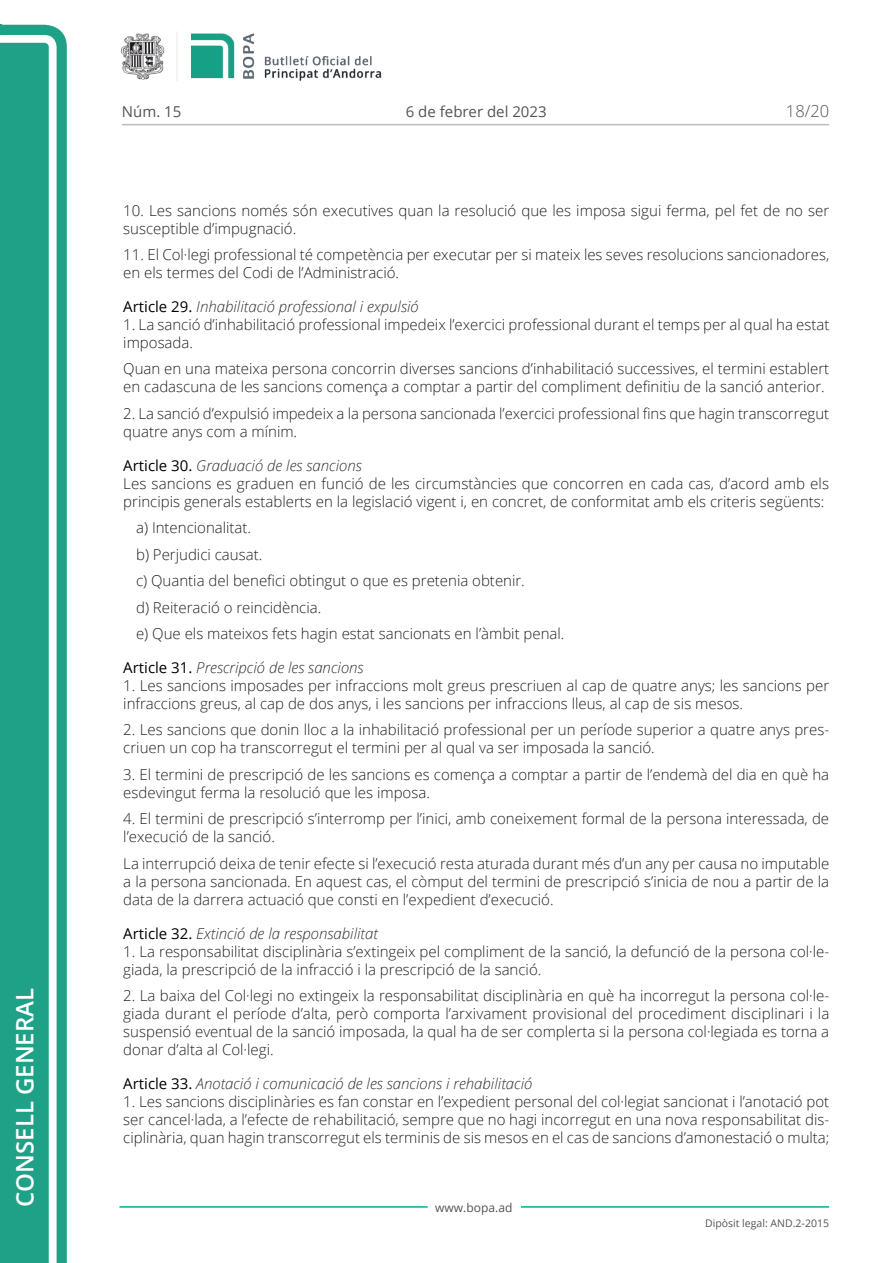
<style>
.page{position:relative;width:893px;height:1263px;background:#fff}
.page>*{position:absolute;margin:0;border:0;box-sizing:border-box;transform-origin:0 0}
.t1{font:600 24px "Open Sans";color:#fff}
.t2{font:300 16.5px "Open Sans";color:#545454}
.Body_text{font:300 15px/18px "Open Sans";color:#231f20}
.Titol_7{font:italic 300 15px "Open Sans";color:#303030}
.Body_text_i{font:300 15px "Open Sans";color:#231f20}
.t3{font:15px "Open Sans";color:#545454}
.t4{font:12px "Open Sans";color:#545454}
.t5{font:10.5px "Open Sans";color:#545454}
.s1{font-weight:400;font-style:normal;color:#000}
</style>
<div class="page">
<svg style="left:0;top:25px;width:67px;height:1238px;fill:#1ea187"></svg>
<div style="left:0;top:43px;width:49px;height:1220px;background:#1ea187"></div>
<img style="left:122px;top:32px;width:260px;height:49px">
<hr style="left:119px;top:1206px;width:309px;height:2px;background:#00ae91">
<hr style="left:521px;top:1206px;width:308px;height:2px;background:#00ae91">
<hr style="left:122px;top:124px;width:707px;height:1px;background:#bcbdc0">
<h1 class="t1" style="left:8px;top:1207px;width:220px;rotate:-90deg">Consell General</h1>
<p class="t3" style="left:122px;top:102px;width:61px">Núm. 15</p>
<p class="t3" style="left:406px;top:102px;width:142px">6 de febrer del 2023</p>
<p class="t2" style="left:786px;top:100px;width:45px">18/20</p>
<p class="Body_text" style="left:123px;top:201px;width:707px">10. Les sancions només són executives quan la resolució que les imposa sigui ferma, pel fet de no ser susceptible d’impugnació.</p>
<p class="Body_text" style="left:123px;top:245px;width:707px">11. El Col·legi professional té competència per executar per si mateix les seves resolucions sancionadores, en els termes del Codi de l’Administració.</p>
<p class="Titol_7" style="left:123px;top:296px;width:297px"><span class="s1">Article 29.</span> Inhabilitació professional i expulsió</p>
<p class="Body_text" style="left:123px;top:315px;width:708px">1. La sanció d’inhabilitació professional impedeix l’exercici professional durant el temps per al qual ha estat imposada.</p>
<p class="Body_text" style="left:123px;top:359px;width:707px">Quan en una mateixa persona concorrin diverses sancions d’inhabilitació successives, el termini establert en cadascuna de les sancions comença a comptar a partir del compliment definitiu de la sanció anterior.</p>
<p class="Body_text" style="left:123px;top:404px;width:707px">2. La sanció d’expulsió impedeix a la persona sancionada l’exercici professional fins que hagin transcorregut quatre anys com a mínim.</p>
<p class="Titol_7" style="left:123px;top:455px;width:240px"><span class="s1">Article 30.</span> Graduació de les sancions</p>
<p class="Body_text" style="left:123px;top:474px;width:707px">Les sancions es graduen en funció de les circumstàncies que concorren en cada cas, d’acord amb els principis generals establerts en la legislació vigent i, en concret, de conformitat amb els criteris següents:</p>
<p class="Body_text_i" style="left:136px;top:517px;width:117px">a) Intencionalitat.</p>
<p class="Body_text_i" style="left:136px;top:544px;width:128px">b) Perjudici causat.</p>
<p class="Body_text_i" style="left:136px;top:570px;width:390px">c) Quantia del benefici obtingut o que es pretenia obtenir.</p>
<p class="Body_text_i" style="left:136px;top:597px;width:187px">d) Reiteració o reincidència.</p>
<p class="Body_text_i" style="left:136px;top:623px;width:430px">e) Que els mateixos fets hagin estat sancionats en l’àmbit penal.</p>
<p class="Titol_7" style="left:123px;top:657px;width:242px"><span class="s1">Article 31.</span> Prescripció de les sancions</p>
<p class="Body_text" style="left:123px;top:676px;width:707px">1. Les sancions imposades per infraccions molt greus prescriuen al cap de quatre anys; les sancions per infraccions greus, al cap de dos anys, i les sancions per infraccions lleus, al cap de sis mesos.</p>
<p class="Body_text" style="left:123px;top:721px;width:707px">2. Les sancions que donin lloc a la inhabilitació professional per un període superior a quatre anys pres&shy;criuen un cop ha transcorregut el termini per al qual va ser imposada la sanció.</p>
<p class="Body_text" style="left:123px;top:765px;width:707px">3. El termini de prescripció de les sancions es comença a comptar a partir de l’endemà del dia en què ha esdevingut ferma la resolució que les imposa.</p>
<p class="Body_text" style="left:123px;top:810px;width:707px">4. El termini de prescripció s’interromp per l’inici, amb coneixement formal de la persona interessada, de l’execució de la sanció.</p>
<p class="Body_text" style="left:123px;top:854px;width:708px;text-align:justify">La interrupció deixa de tenir efecte si l’execució resta aturada durant més d’un any per causa no imputable a la persona sancionada. En aquest cas, el còmput del termini de prescripció s’inicia de nou a partir de la data de la darrera actuació que consti en l’expedient d’execució.</p>
<p class="Titol_7" style="left:123px;top:923px;width:256px"><span class="s1">Article 32.</span> Extinció de la responsabilitat</p>
<p class="Body_text" style="left:123px;top:942px;width:707px">1. La responsabilitat disciplinària s’extingeix pel compliment de la sanció, la defunció de la persona col·le&shy;giada, la prescripció de la infracció i la prescripció de la sanció.</p>
<p class="Body_text" style="left:123px;top:986px;width:708px;text-align:justify">2. La baixa del Col·legi no extingeix la responsabilitat disciplinària en què ha incorregut la persona col·le&shy;giada durant el període d’alta, però comporta l’arxivament provisional del procediment disciplinari i la suspensió eventual de la sanció imposada, la qual ha de ser complerta si la persona col·legiada es torna a donar d’alta al Col·legi.</p>
<p class="Titol_7" style="left:123px;top:1073px;width:411px"><span class="s1">Article 33.</span> Anotació i comunicació de les sancions i rehabilitació</p>
<p class="Body_text" style="left:123px;top:1092px;width:708px;text-align:justify">1. Les sancions disciplinàries es fan constar en l’expedient personal del col·legiat sancionat i l’anotació pot ser cancel·lada, a l’efecte de rehabilitació, sempre que no hagi incorregut en una nova responsabilitat dis&shy;ciplinària, quan hagin transcorregut els terminis de sis mesos en el cas de sancions d’amonestació o multa;</p>
<p class="t4" style="left:435px;top:1199px;width:79px">www.bopa.ad</p>
<p class="t5" style="left:705px;top:1216px;width:125px">Dipòsit legal: AND.2-2015</p>
</div>
